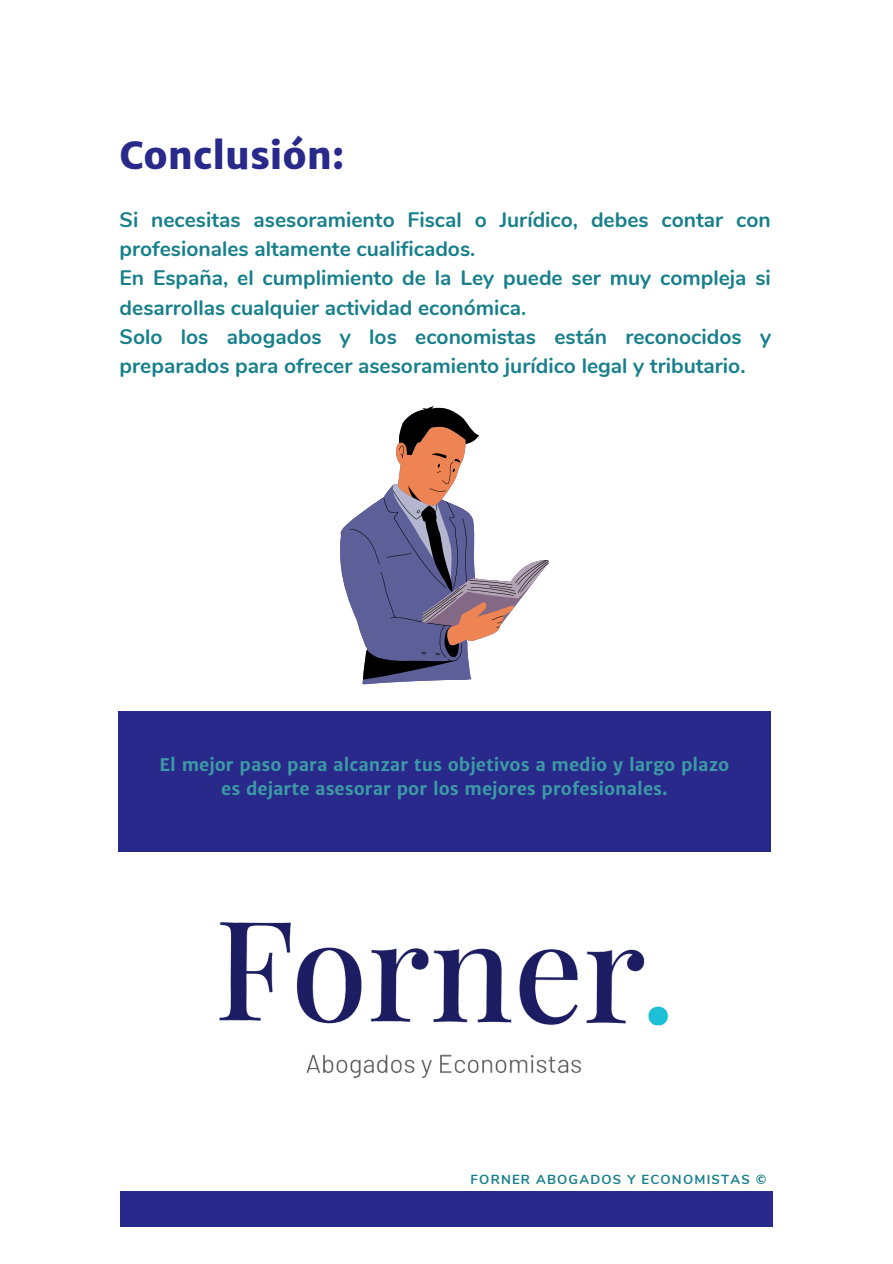
<style>
.page{position:relative;width:893px;height:1264px;background:#fff}
.page>*{position:absolute;margin:0;border:0;box-sizing:border-box;transform-origin:0 0}
.t1{font:800 37.5px "Merriweather Sans";color:#28298b}
.t2{font:700 21px/29.2px "Nunito";color:#17808b}
.t3{font:700 17.55px/23.7px "Merriweather Sans";color:#3c9aa5;text-align:center}
.t4{font:700 13.05px "Nunito";letter-spacing:.09em;color:#17808b}
</style>
<div class="page">
<div style="left:120px;top:1190px;width:652px;height:36px;background:#28298b"></div>
<div style="left:118px;top:711px;width:652px;height:140px;background:#28298b"></div>
<svg style="left:340px;top:521px;width:209px;height:163px"></svg>
<svg style="left:350px;top:406px;width:198px;height:273px"></svg>
<img style="left:219px;top:921px;width:450px;height:158px">
<h1 class="t1" style="left:120px;top:133px;width:226px">Conclusión:</h1>
<p class="t2" style="left:120px;top:205px;width:653px">Si necesitas asesoramiento Fiscal o Jurídico, debes contar con profesionales altamente cualificados.<br>En España, el cumplimiento de la Ley puede ser muy compleja si desarrollas cualquier actividad económica.<br>Solo los abogados y los economistas están reconocidos y preparados para ofrecer asesoramiento jurídico legal y tributario.</p>
<p class="t3" style="left:159px;top:753px;width:571px">El mejor paso para alcanzar tus objetivos a medio y largo plazo es dejarte asesorar por los mejores profesionales.</p>
<p class="t4" style="left:470px;top:1170px;width:297px">FORNER ABOGADOS Y ECONOMISTAS ©</p>
</div>
